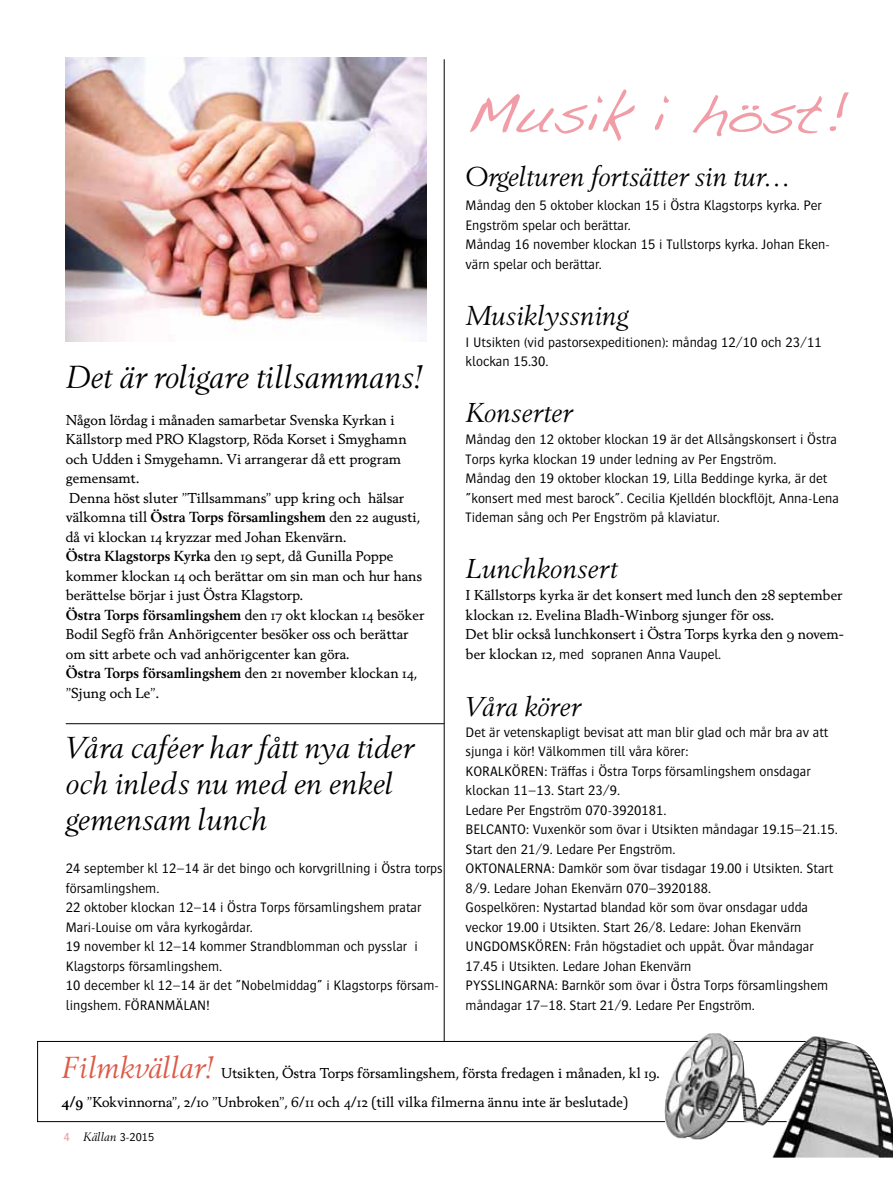
<style>
.page{position:relative;width:893px;height:1191px;background:#fff}
.page>*{position:absolute;margin:0;border:0;box-sizing:border-box;transform-origin:0 0}
.t1{font:55.5px "Handwriting Dakota";color:#f19da7}
.t2{font:italic 31.5px "Berling Nova Display Pro";color:#000}
.t3{font:italic 30px/36px "Berling Nova Display Pro";color:#000}
.t4{font:italic 27px "Berling Nova Display Pro";color:#000}
.t5{font:300 14.25px/19.5px "Bosis";color:#000}
.t6{font:13.8px/19.5px "Berling Nova Text Pro";color:#000}
.t7{font:italic 12px "Berling Nova Display Pro";color:#000}
.s1{font-weight:700}
.s2{font-family:"Berling Nova Text Pro";font-weight:400;font-size:13.8px}
.s3{font-family:"Berling Nova Display Pro";font-style:italic;font-size:30px;color:#dd5a48}
.s4{font-family:"Bosis";font-style:normal;color:#f19ea8}
.s5{font-family:"Bosis";font-weight:300;font-style:normal}
</style>
<div class="page">
<img style="left:66px;top:58px;width:360px;height:283px">
<div style="left:37px;top:1041px;width:803px;height:80px;border:1px solid #000"></div>
<img style="left:664px;top:1033px;width:229px;height:124px">
<hr style="left:444px;top:60px;width:1px;height:981px;background:#000">
<hr style="left:66px;top:723px;width:378px;height:1px;background:#000">
<h2 class="t2" style="left:66px;top:358px;width:359px">Det är roligare tillsammans!</h2>
<p class="t6" style="left:66px;top:409px;width:360px">Någon lördag i månaden samarbetar Svenska Kyrkan i Källstorp med PRO Klagstorp, Röda Korset i Smyghamn och Udden i Smygehamn. Vi arrangerar då ett program gemensamt.<br>Denna höst sluter ”Tillsammans” upp kring och hälsar välkomna till <span class="s1">Östra Torps församlingshem</span> den 22 augusti, då vi klockan 14 kryzzar med Johan Ekenvärn.<br><span class="s1">Östra Klagstorps Kyrka</span> den 19 sept, då Gunilla Poppe kommer klockan 14 och berättar om sin man och hur hans berättelse börjar i just Östra Klagstorp.<br><span class="s1">Östra Torps församlingshem</span> den 17 okt klockan 14 besöker Bodil Segfö från Anhörigcenter besöker oss och berättar om sitt arbete och vad anhörigcenter kan göra.<br><span class="s1">Östra Torps församlingshem</span> den 21 november klockan 14, ”Sjung och Le”.</p>
<h3 class="t3" style="left:66px;top:729px;width:350px">Våra caféer har fått nya tider och inleds nu med en enkel gemensam lunch</h3>
<p class="t5" style="left:66px;top:858px;width:379px">24 september kl 12–14 är det bingo och korvgrillning i Östra torps församlingshem.<br>22 oktober klockan 12–14 i Östra Torps församlingshem pratar Mari-Louise om våra kyrkogårdar.<br>19 november kl 12–14 kommer Strandblomman och pysslar i Klagstorps församlingshem.<br>10 december kl 12–14 är det ”Nobelmiddag” i Klagstorps försam&shy;lingshem. FÖRANMÄLAN!</p>
<h1 class="t1" style="left:466px;top:80px;width:385px">Musik i höst!</h1>
<h3 class="t4" style="left:466px;top:161px;width:324px">Orgelturen fortsätter sin tur…</h3>
<p class="t5" style="left:466px;top:195px;width:366px">Måndag den 5 oktober klockan 15 i Östra Klagstorps kyrka. Per Engström spelar och berättar.<br>Måndag 16 november klockan 15 i Tullstorps kyrka. Johan Eken&shy;värn spelar och berättar.</p>
<h3 class="t4" style="left:466px;top:300px;width:164px">Musiklyssning</h3>
<p class="t5" style="left:466px;top:332px;width:358px">I Utsikten (vid pastorsexpeditionen): måndag 12/10 och 23/11 klockan 15.30.</p>
<h3 class="t4" style="left:466px;top:397px;width:109px">Konserter</h3>
<p class="t5" style="left:466px;top:429px;width:375px">Måndag den 12 oktober klockan 19 är det Allsångskonsert i Östra Torps kyrka klockan 19 under ledning av Per Engström.<br>Måndag den 19 oktober klockan 19, Lilla Beddinge kyrka, är det ”konsert med mest barock”. Cecilia Kjelldén blockflöjt, Anna-Lena Tideman sång och Per Engström på klaviatur.</p>
<h3 class="t4" style="left:466px;top:553px;width:153px">Lunchkonsert</h3>
<p class="t6" style="left:466px;top:585px;width:380px">I Källstorps kyrka är det konsert med lunch den 28 september klockan 12. Evelina Bladh-Winborg sjunger för oss.<br>Det blir också lunchkonsert i Östra Torps kyrka den 9 novem-</p>
<p class="t5" style="left:466px;top:644px;width:257px"><span class="s2">ber klockan 12,</span> med sopranen Anna Vaupel.</p>
<h3 class="t4" style="left:466px;top:691px;width:117px">Våra körer</h3>
<p class="t5" style="left:466px;top:722px;width:364px">Det är vetenskapligt bevisat att man blir glad och mår bra av att sjunga i kör! Välkommen till våra körer:<br>Koralkören</p>
<p class="t5" style="left:466px;top:761px;width:346px;text-indent:78px">: Träffas i Östra Torps församlingshem onsdagar klockan 11–13. Start 23/9.<br>Ledare Per Engström 070-3920181.<br>Belcant</p>
<p class="t5" style="left:466px;top:819px;width:373px;text-indent:51px">o: Vuxenkör som övar i Utsikten måndagar 19.15–21.15.<br>Start den 21/9. Ledare Per Engström.<br>Oktonalerna</p>
<p class="t5" style="left:466px;top:858px;width:369px;text-indent:86px">: Damkör som övar tisdagar 19.00 i Utsikten. Start 8/9. Ledare Johan Ekenvärn 070–3920188.<br>Gospelkören: Nystartad blandad kör som övar onsdagar udda veckor 19.00 i Utsikten. Start 26/8. Ledare: Johan Ekenvärn<br>Un gdomskören</p>
<p class="t5" style="left:466px;top:936px;width:349px;text-indent:102px">: Från högstadiet och uppåt. Övar måndagar<br>17.45 i Utsikten. Ledare Johan Ekenvärn<br>Pysslin garna</p>
<p class="t5" style="left:466px;top:975px;width:364px;text-indent:89px">: Barnkör som övar i Östra Torps församlingshem måndagar 17–18. Start 21/9. Ledare Per Engström.</p>
<p class="t6" style="left:62px;top:1057px;width:600px;line-height:29.7px"><span class="s3">Filmkvällar!</span> Utsikten, Östra Torps församlingshem, första fredagen i månaden, kl 19.<br><span class="s1">4/9</span> ”Kokvinnorna”, 2/10 ”Unbroken”, 6/11 och 4/12 (till vilka filmerna ännu inte är beslutade)</p>
<p class="t7" style="left:64px;top:1129px;width:92px"><span class="s4">4</span> Källan <span class="s5">3-2015</span></p>
</div>
